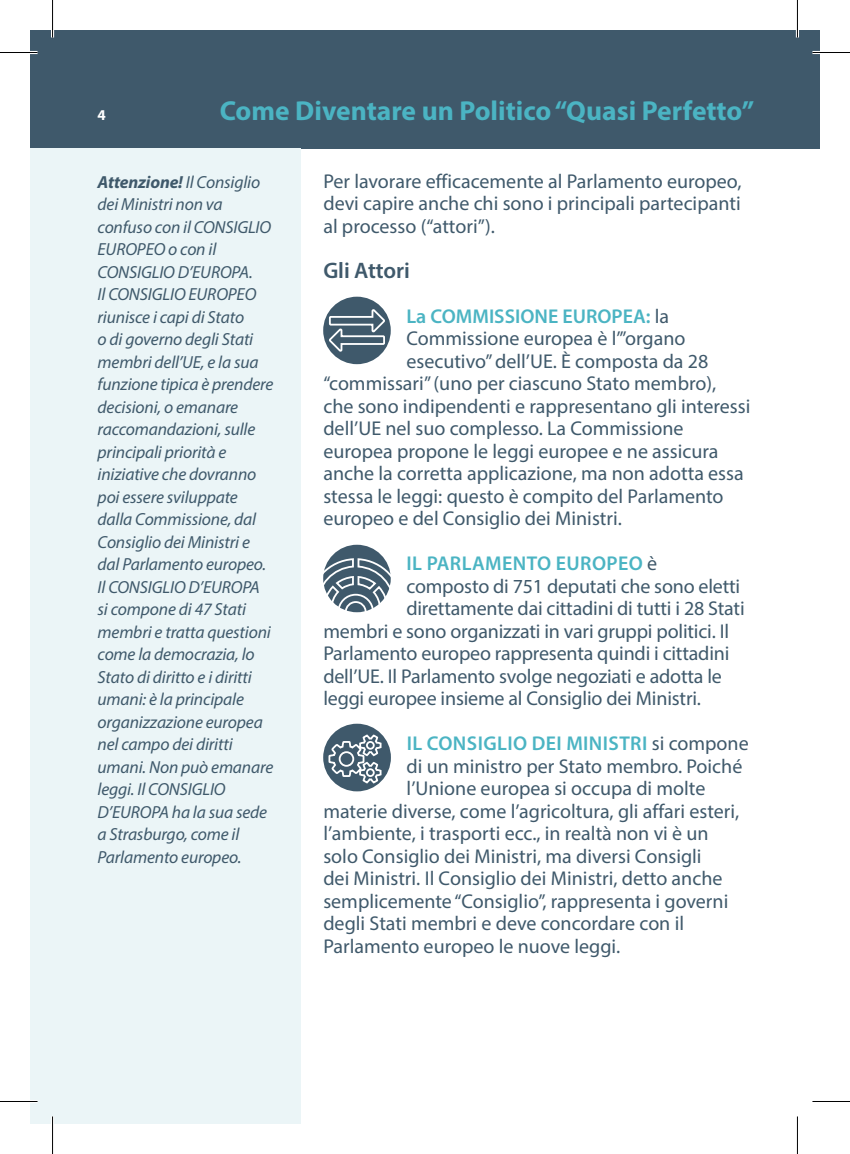
<style>
.page{position:relative;width:850px;height:1154px;background:#fff}
.page>*{position:absolute;margin:0;border:0;box-sizing:border-box;transform-origin:0 0}
.t1{font:700 27.5px "Myriad Pro";color:#4bb4c3}
.t2{font:600 22.5px "Myriad Pro";letter-spacing:-.005em;color:#3f596b}
.t3{font:20px/22.5px "Myriad Pro";color:#3f596b;text-align:justify}
.t4{font:600 20px "Myriad Pro";letter-spacing:.02em;color:#4bb4c3}
.t5{font:600 20px "Myriad Pro";color:#4bb4c3}
.t6{font:italic 17.5px/22.5px "Myriad Pro";letter-spacing:-.01em;color:#3f596b}
.t7{font:700 15px "Myriad Pro";color:#fff}
.s1{font-weight:700}
.s2{font-weight:400;color:#3f596b}
</style>
<div class="page">
<div style="left:30px;top:30px;width:789px;height:118px;background:#3f596b"></div>
<div style="left:30px;top:148px;width:271px;height:976px;background:#ebf5f7"></div>
<div style="left:323px;top:724px;width:68px;height:67px;background:#3f596b;border-radius:50%"></div>
<svg style="left:328px;top:735px;width:53px;height:48px"></svg>
<div style="left:323px;top:545px;width:67px;height:67px;background:#3f596b;border-radius:50%"></div>
<svg style="left:323px;top:558px;width:67px;height:54px"></svg>
<div style="left:323px;top:297px;width:67px;height:67px;background:#3f596b;border-radius:50%"></div>
<svg style="left:329px;top:309px;width:56px;height:43px"></svg>
<hr style="left:0;top:51px;width:38px;height:3px;background:#fff">
<hr style="left:812px;top:51px;width:37px;height:3px;background:#fff">
<hr style="left:0;top:1100px;width:38px;height:3px;background:#fff">
<hr style="left:51px;top:0;width:3px;height:38px;background:#fff">
<hr style="left:51px;top:1116px;width:3px;height:38px;background:#fff">
<hr style="left:795px;top:0;width:3px;height:38px;background:#fff">
<hr style="left:0;top:52px;width:38px;height:1px;background:#000">
<hr style="left:812px;top:52px;width:37px;height:1px;background:#000">
<hr style="left:0;top:1101px;width:38px;height:1px;background:#000">
<hr style="left:812px;top:1101px;width:37px;height:1px;background:#000">
<hr style="left:52px;top:0;width:1px;height:38px;background:#000">
<hr style="left:52px;top:1116px;width:1px;height:38px;background:#000">
<hr style="left:796px;top:0;width:1px;height:38px;background:#000">
<hr style="left:796px;top:1116px;width:1px;height:38px;background:#000">
<p class="t7" style="left:98px;top:105px;width:10px">4</p>
<h1 class="t1" style="left:219px;top:93px;width:535px">Come Diventare un Politico “Quasi Perfetto”</h1>
<p class="t6" style="left:98px;top:170px;width:177px"><span class="s1">Attenzione!</span> Il Consiglio dei Ministri non va confuso con il CONSIGLIO<br>EUROPEO o con il<br>CONSIGLIO D’EUROPA.<br>Il CONSIGLIO EUROPEO riunisce i capi di Stato<br>o di governo degli Stati membri dell’UE, e la sua funzione tipica è prendere decisioni, o emanare raccomandazioni, sulle principali priorità e iniziative che dovranno poi essere sviluppate dalla Commissione, dal<br>Consiglio dei Ministri e dal Parlamento europeo.<br>Il CONSIGLIO D’EUROPA si compone di 47 Stati membri e tratta questioni come la democrazia, lo<br>Stato di diritto e i diritti umani: è la principale organizzazione europea nel campo dei diritti umani. Non può emanare leggi. Il CONSIGLIO<br>D’EUROPA ha la sua sede a Strasburgo, come il<br>Parlamento europeo.</p>
<p class="t3" style="left:323px;top:169px;width:419px">Per lavorare efficacemente al Parlamento europeo, devi capire anche chi sono i principali partecipanti al processo (“attori”).</p>
<p class="t2" style="left:323px;top:256px;width:88px">Gli Attori</p>
<p class="t5" style="left:406px;top:303px;width:264px">La COMMISSIONE EUROPEA: <span class="s2">la</span></p>
<p class="t3" style="left:406px;top:327px;width:280px">Commissione europea è l’”organo</p>
<p class="t3" style="left:406px;top:349px;width:303px">esecutivo” dell’UE. È composta da 28</p>
<p class="t3" style="left:323px;top:372px;width:394px">“commissari” (uno per ciascuno Stato membro),</p>
<p class="t3" style="left:323px;top:394px;width:428px">che sono indipendenti e rappresentano gli interessi</p>
<p class="t3" style="left:323px;top:417px;width:361px">dell’UE nel suo complesso. La Commissione</p>
<p class="t3" style="left:323px;top:439px;width:396px">europea propone le leggi europee e ne assicura</p>
<p class="t3" style="left:323px;top:462px;width:421px">anche la corretta applicazione, ma non adotta essa</p>
<p class="t3" style="left:323px;top:484px;width:401px">stessa le leggi: questo è compito del Parlamento</p>
<p class="t3" style="left:323px;top:507px;width:300px">europeo e del Consiglio dei Ministri.</p>
<p class="t4" style="left:406px;top:551px;width:252px">Il PARLAMENTO EUROPEO <span class="s2">è</span></p>
<p class="t3" style="left:406px;top:574px;width:335px">composto di 751 deputati che sono eletti</p>
<p class="t3" style="left:406px;top:597px;width:339px">direttamente dai cittadini di tutti i 28 Stati</p>
<p class="t3" style="left:323px;top:619px;width:407px">membri e sono organizzati in vari gruppi politici. Il</p>
<p class="t3" style="left:323px;top:642px;width:407px">Parlamento europeo rappresenta quindi i cittadini</p>
<p class="t3" style="left:323px;top:664px;width:400px">dell’UE. Il Parlamento svolge negoziati e adotta le</p>
<p class="t3" style="left:323px;top:687px;width:379px">leggi europee insieme al Consiglio dei Ministri.</p>
<p class="t4" style="left:406px;top:731px;width:343px">Il CONSIGLIO DEI MINISTRI <span class="s2">si compone</span></p>
<p class="t3" style="left:406px;top:754px;width:337px">di un ministro per Stato membro. Poiché</p>
<p class="t3" style="left:406px;top:777px;width:300px">l’Unione europea si occupa di molte</p>
<p class="t3" style="left:323px;top:799px;width:417px">materie diverse, come l’agricoltura, gli affari esteri,</p>
<p class="t3" style="left:323px;top:822px;width:386px">l’ambiente, i trasporti ecc., in realtà non vi è un</p>
<p class="t3" style="left:323px;top:844px;width:379px">solo Consiglio dei Ministri, ma diversi Consigli</p>
<p class="t3" style="left:323px;top:867px;width:400px">dei Ministri. Il Consiglio dei Ministri, detto anche</p>
<p class="t3" style="left:323px;top:889px;width:406px">semplicemente “Consiglio”, rappresenta i governi</p>
<p class="t3" style="left:323px;top:912px;width:362px">degli Stati membri e deve concordare con il</p>
<p class="t3" style="left:323px;top:934px;width:298px">Parlamento europeo le nuove leggi.</p>
</div>
